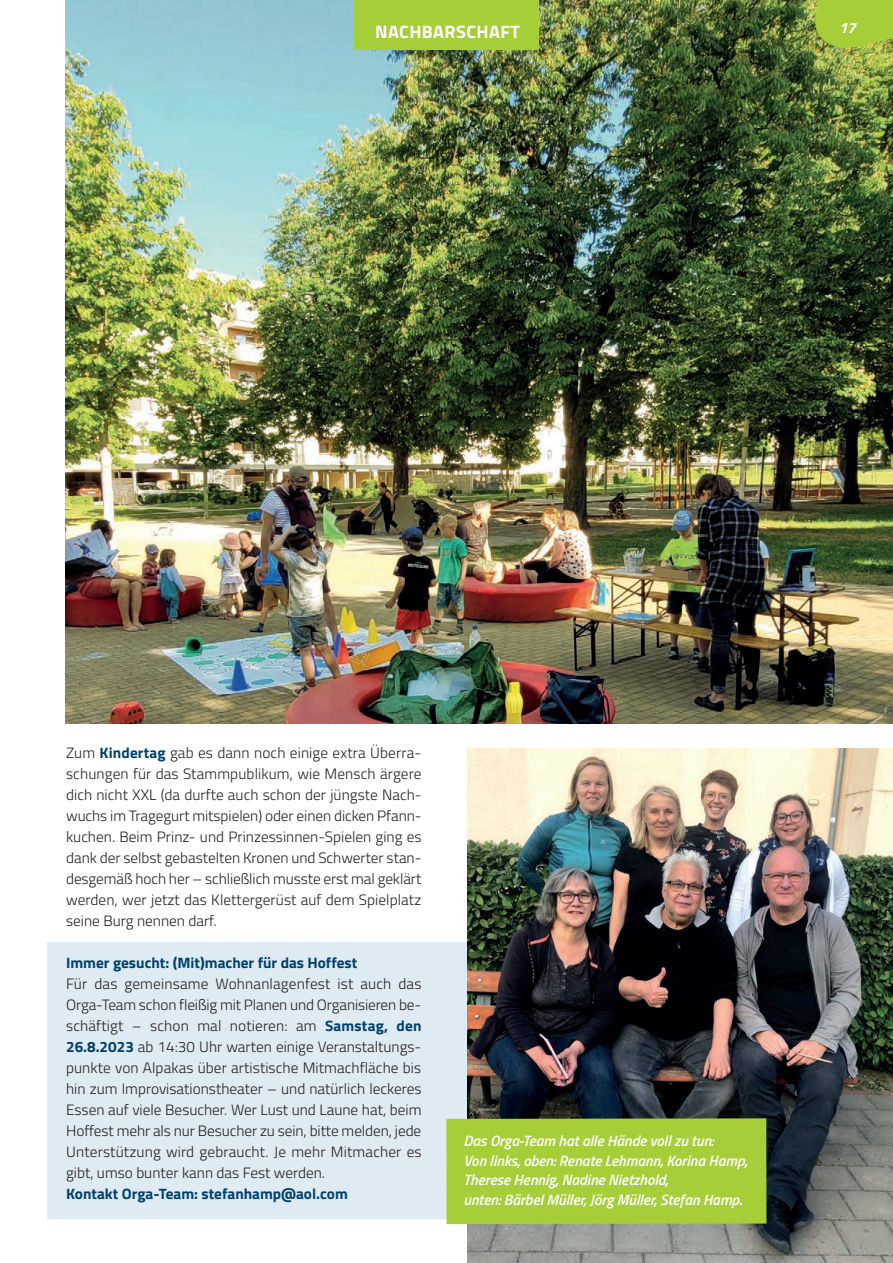
<style>
.page{position:relative;width:893px;height:1263px;background:#fff}
.page>*{position:absolute;margin:0;border:0;box-sizing:border-box;transform-origin:0 0}
.t1{font:700 18px "Titillium Web";letter-spacing:.025em;color:#fff}
.t2{font:300 15px/21px "Titillium Web";color:#231f20;text-align:justify}
.t3{font:italic 600 15px/19.5px "Titillium Web";color:#fff}
.t4{font:700 15px "Titillium Web";color:#01416f}
.t5{font:italic 700 15px "Titillium Web";color:#fff}
.s1{font-weight:700;color:#01416f}
</style>
<div class="page">
<div style="left:48px;top:942px;width:526px;height:277px;background:#deebf2"></div>
<img style="left:66px;top:0;width:827px;height:724px">
<div style="left:355px;top:0;width:184px;height:50px;background:#a6ce39"></div>
<svg style="left:815px;top:0;width:78px;height:48px;background:#a4c93a"></svg>
<img style="left:468px;top:748px;width:425px;height:515px">
<div style="left:446px;top:1118px;width:320px;height:106px;background:#a6ce39"></div>
<p class="t1" style="left:375px;top:18px;width:146px">NACHBARSCHAFT</p>
<p class="t5" style="left:839px;top:16px;width:18px">17</p>
<p class="t2" style="left:66px;top:742px;width:357px">Zum <span class="s1">Kindertag</span> gab es dann noch einige extra Überra&shy;schungen für das Stammpublikum, wie Mensch ärgere dich nicht XXL (da durfte auch schon der jüngste Nach&shy;wuchs im Tragegurt mitspielen) oder einen dicken Pfann&shy;kuchen. Beim Prinz- und Prinzessinnen-Spielen ging es dank der selbst gebastelten Kronen und Schwerter stan&shy;desgemäß hoch her – schließlich musste erst mal geklärt werden, wer jetzt das Klettergerüst auf dem Spielplatz seine Burg nennen darf.</p>
<p class="t4" style="left:66px;top:952px;width:293px">Immer gesucht: (Mit)macher für das Hoffest</p>
<p class="t2" style="left:66px;top:973px;width:357px">Für das gemeinsame Wohnanlagenfest ist auch das Orga-Team schon fleißig mit Planen und Organisieren be&shy;schäftigt – schon mal notieren: am <span class="s1">Samstag, den 26.8.2023</span> ab 14:30 Uhr warten einige Veranstaltungs&shy;punkte von Alpakas über artistische Mitmachfläche bis hin zum Improvisationstheater – und natürlich leckeres Essen auf viele Besucher. Wer Lust und Laune hat, beim Hoffest mehr als nur Besucher zu sein, bitte melden, jede Unterstützung wird gebraucht. Je mehr Mitmacher es gibt, umso bunter kann das Fest werden.</p>
<p class="t4" style="left:66px;top:1183px;width:283px">Kontakt Orga-Team: stefanhamp@aol.com</p>
<p class="t3" style="left:463px;top:1130px;width:286px">Das Orga-Team hat alle Hände voll zu tun:<br>Von links, oben: Renate Lehmann, Korina Hamp, Therese Hennig, Nadine Nietzhold,<br>unten: Bärbel Müller, Jörg Müller, Stefan Hamp.</p>
</div>
